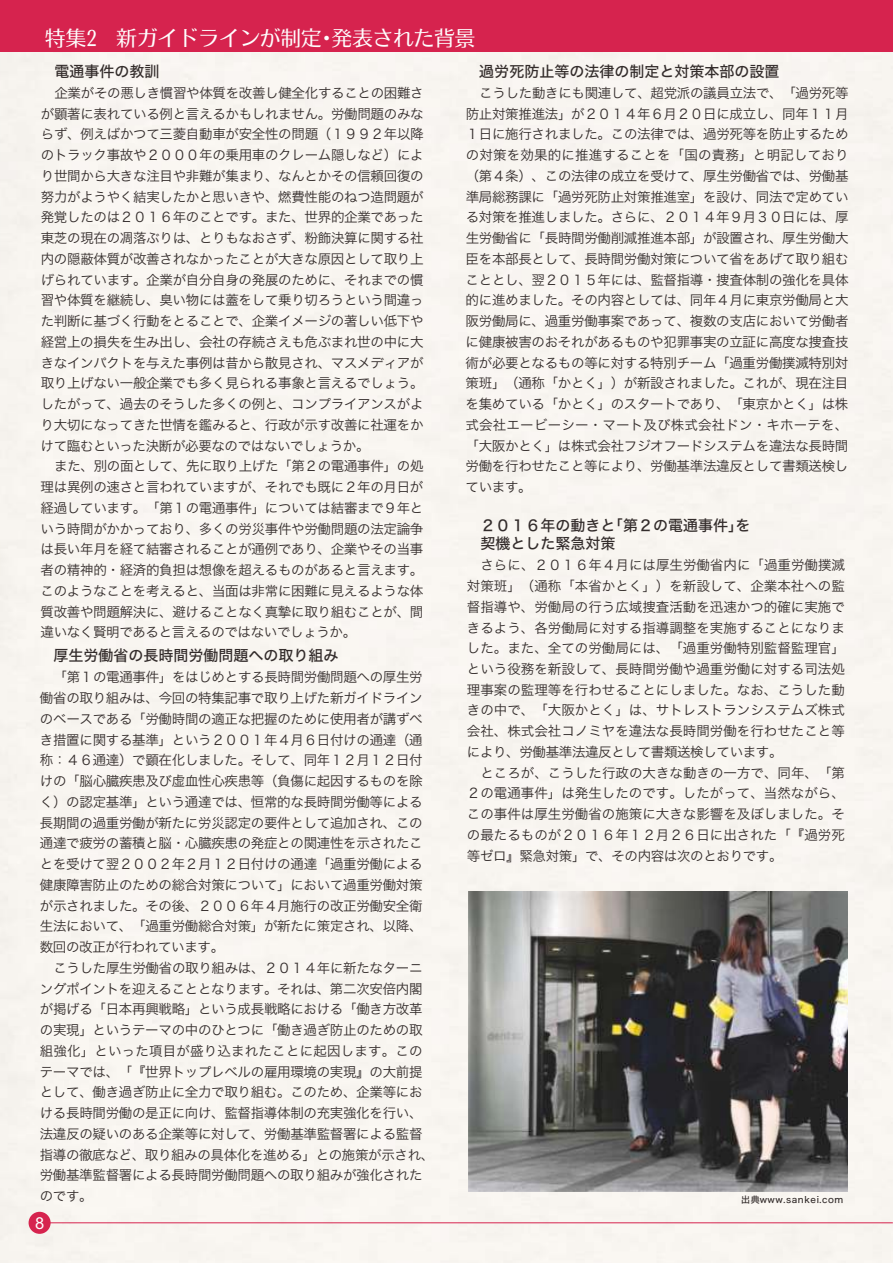
<style>
.page{position:relative;width:893px;height:1263px;background:#fff}
.page>*{position:absolute;margin:0;border:0;box-sizing:border-box;transform-origin:0 0}
.t1{font:21px "Motoya Ex Aporo W3 90 msp RKSJ H";letter-spacing:-.025em;color:#fefefe}
.t2{font:16.5px "Arial";color:#fefefe}
.t3{font:15px/18px "Hiragino Kaku W5 90 msp RKSJ H";color:#332c2b}
.t4{font:13.5px/20.7px "Hiragino Kaku W3 90 msp RKSJ H";letter-spacing:-.025em;color:#332c2b;text-align:justify}
.t5{font:9px "Hiragino Kaku W5 90 msp RKSJ H";letter-spacing:.065em;color:#332c2b}
</style>
<div class="page">
<div style="left:0;top:52px;width:893px;height:1211px;background:#f8f5f0"></div>
<div style="left:29px;top:1212px;width:22px;height:22px;background:#d6234e;border-radius:50%"></div>
<hr style="left:43px;top:1222px;width:849px;height:1px;background:#d6234e">
<div style="left:0;top:0;width:893px;height:52px;background:#d6234e"></div>
<img style="left:468px;top:891px;width:379px;height:300px">
<h1 class="t1" style="left:45px;top:27px;width:432px">特集2　新ガイドラインが制定･発表された背景</h1>
<p class="t3" style="left:54px;top:62px;width:106px">電通事件の教訓</p>
<p class="t4" style="left:41px;top:83px;width:385px;text-indent:14px">企業がその悪しき慣習や体質を改善し健全化することの困難さが顕著に表れている例と言えるかもしれません。労働問題のみならず、例えばかつて三菱自動車が安全性の問題（１９９２年以降のトラック事故や２０００年の乗用車のクレーム隠しなど）により世間から大きな注目や非難が集まり、なんとかその信頼回復の努力がようやく結実したかと思いきや、燃費性能のねつ造問題が発覚したのは２０１６年のことです。また、世界的企業であった東芝の現在の凋落ぶりは、とりもなおさず、粉飾決算に関する社内の隠蔽体質が改善されなかったことが大きな原因として取り上げられています。企業が自分自身の発展のために、それまでの慣習や体質を継続し、臭い物には蓋をして乗り切ろうという間違った判断に基づく行動をとることで、企業イメージの著しい低下や経営上の損失を生み出し、会社の存続さえも危ぶまれ世の中に大きなインパクトを与えた事例は昔から散見され、マスメディアが取り上げない一般企業でも多く見られる事象と言えるでしょう。したがって、過去のそうした多くの例と、コンプライアンスがより大切になってきた世情を鑑みると、行政が示す改善に社運をかけて臨むといった決断が必要なのではないでしょうか。</p>
<p class="t4" style="left:41px;top:456px;width:384px;text-indent:14px">また、別の面として、先に取り上げた「第２の電通事件」の処理は異例の速さと言われていますが、それでも既に２年の月日が経過しています。「第１の電通事件」については結審まで９年という時間がかかっており、多くの労災事件や労働問題の法定論争は長い年月を経て結審されることが通例であり、企業やその当事者の精神的・経済的負担は想像を超えるものがあると言えます。このようなことを考えると、当面は非常に困難に見えるような体質改善や問題解決に、避けることなく真摯に取り組むことが、間違いなく賢明であると言えるのではないでしょうか。</p>
<p class="t3" style="left:54px;top:647px;width:286px">厚生労働省の長時間労働問題への取り組み</p>
<p class="t4" style="left:40px;top:667px;width:384px;text-indent:14px">「第１の電通事件」をはじめとする長時間労働問題への厚生労働省の取り組みは、今回の特集記事で取り上げた新ガイドラインのベースである「労働時間の適正な把握のために使用者が講ずべき措置に関する基準」という２００１年４月６日付けの通達（通称：４６通達）で顕在化しました。そして、同年１２月１２日付けの「脳心臓疾患及び虚血性心疾患等（負傷に起因するものを除く）の認定基準」という通達では、恒常的な長時間労働等による長期間の過重労働が新たに労災認定の要件として追加され、この通達で疲労の蓄積と脳・心臓疾患の発症との関連性を示されたことを受けて翌２００２年２月１２日付けの通達「過重労働による健康障害防止のための総合対策について」において過重労働対策が示されました。その後、２００６年４月施行の改正労働安全衛生法において、「過重労働総合対策」が新たに策定され、以降、数回の改正が行われています。</p>
<p class="t4" style="left:40px;top:957px;width:396px;text-align:left;text-indent:14px">こうした厚生労働省の取り組みは、２０１４年に新たなターニングポイントを迎えることとなります。それは、第二次安倍内閣が掲げる「日本再興戦略」という成長戦略における「働き方改革の実現」というテーマの中のひとつに「働き過ぎ防止のための取組強化」といった項目が盛り込まれたことに起因します。このテーマでは、「『世界トップレベルの雇用環境の実現』の大前提として、働き過ぎ防止に全力で取り組む。このため、企業等における長時間労働の是正に向け、監督指導体制の充実強化を行い、法違反の疑いのある企業等に対して、労働基準監督署による監督指導の徹底など、取り組みの具体化を進める」との施策が示され、労働基準監督署による長時間労働問題への取り組みが強化されたのです。</p>
<p class="t2" style="left:35px;top:1216px;width:11px">8</p>
<p class="t3" style="left:479px;top:62px;width:301px">過労死防止等の法律の制定と対策本部の設置</p>
<p class="t4" style="left:466px;top:83px;width:384px;text-indent:14px">こうした動きにも関連して、超党派の議員立法で、「過労死等防止対策推進法」が２０１４年６月２０日に成立し、同年１１月１日に施行されました。この法律では、過労死等を防止するための対策を効果的に推進することを「国の責務」と明記しており（第４条）、この法律の成立を受けて、厚生労働省では、労働基準局総務課に「過労死防止対策推進室」を設け、同法で定めている対策を推進しました。さらに、２０１４年９月３０日には、厚生労働省に「長時間労働削減推進本部」が設置され、厚生労働大臣を本部長として、長時間労働対策について省をあげて取り組むこととし、翌２０１５年には、監督指導・捜査体制の強化を具体的に進めました。その内容としては、同年４月に東京労働局と大阪労働局に、過重労働事案であって、複数の支店において労働者に健康被害のおそれがあるものや犯罪事実の立証に高度な捜査技術が必要となるもの等に対する特別チーム「過重労働撲滅特別対策班」（通称「かとく」）が新設されました。これが、現在注目を集めている「かとく」のスタートであり、「東京かとく」は株式会社エービーシー・マート及び株式会社ドン・キホーテを、「大阪かとく」は株式会社フジオフードシステムを違法な長時間労働を行わせたこと等により、労働基準法違反として書類送検しています。</p>
<p class="t3" style="left:480px;top:516px;width:271px">２０１６年の動きと｢第２の電通事件｣を契機とした緊急対策</p>
<p class="t4" style="left:467px;top:555px;width:380px;text-indent:14px">さらに、２０１６年４月には厚生労働省内に「過重労働撲滅対策班」（通称「本省かとく」）を新設して、企業本社への監督指導や、労働局の行う広域捜査活動を迅速かつ的確に実施できるよう、各労働局に対する指導調整を実施することになりました。また、全ての労働局には、「過重労働特別監督監理官」という役務を新設して、長時間労働や過重労働に対する司法処理事案の監理等を行わせることにしました。なお、こうした動きの中で、「大阪かとく」は、サトレストランシステムズ株式会社、株式会社コノミヤを違法な長時間労働を行わせたこと等により、労働基準法違反として書類送検しています。</p>
<p class="t4" style="left:467px;top:762px;width:380px;text-indent:14px">ところが、こうした行政の大きな動きの一方で、同年、「第２の電通事件」は発生したのです。したがって、当然ながら、この事件は厚生労働省の施策に大きな影響を及ぼしました。その最たるものが２０１６年１２月２６日に出された「『過労死等ゼロ』緊急対策」で、その内容は次のとおりです。</p>
<p class="t5" style="left:741px;top:1195px;width:104px">出典www.sankei.com</p>
</div>
